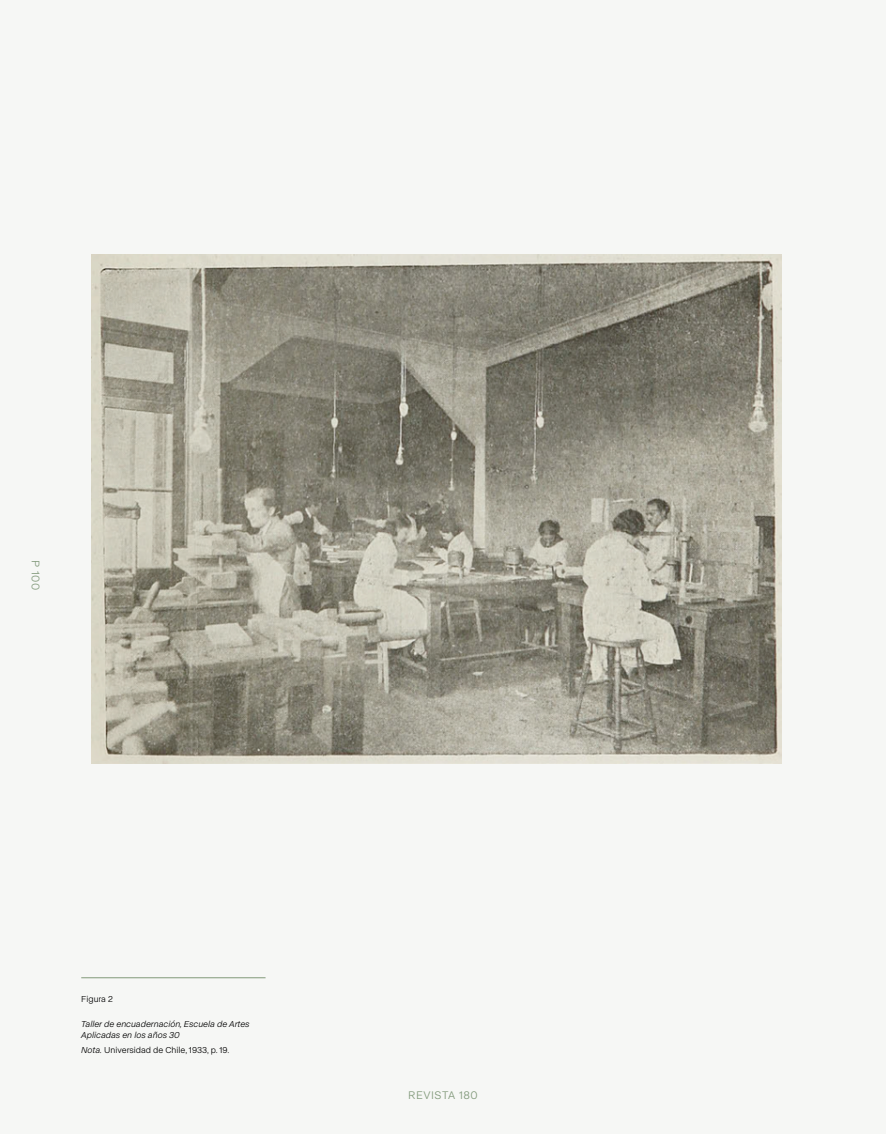
<style>
.page{position:relative;width:886px;height:1134px;background:#f6f7f5}
.page>*{position:absolute;margin:0;border:0;box-sizing:border-box;transform-origin:0 0}
.t1{font:11.25px "ABC Normal";letter-spacing:.05em;color:#81997a}
.t2{font:italic 8.75px/11.2px "ABC Normal";color:#000}
.t3{font:8.75px "ABC Normal";color:#000}
.s1{font-style:italic}
</style>
<div class="page">
<img style="left:92px;top:254px;width:689px;height:509px">
<hr style="left:81px;top:977px;width:185px;height:1px;background:#81997a">
<p class="t1" style="left:43px;top:560px;width:32px;rotate:90deg">P 100</p>
<p class="t3" style="left:81px;top:993px;width:33px">Figura 2</p>
<p class="t2" style="left:81px;top:1017px;width:170px">Taller de encuadernación, Escuela de Artes<br>Aplicadas en los años 30</p>
<p class="t3" style="left:81px;top:1044px;width:150px"><span class="s1">Nota.</span> Universidad de Chile, 1933, p. 19.</p>
<p class="t1" style="left:408px;top:1088px;width:71px">REVISTA 180</p>
</div>
